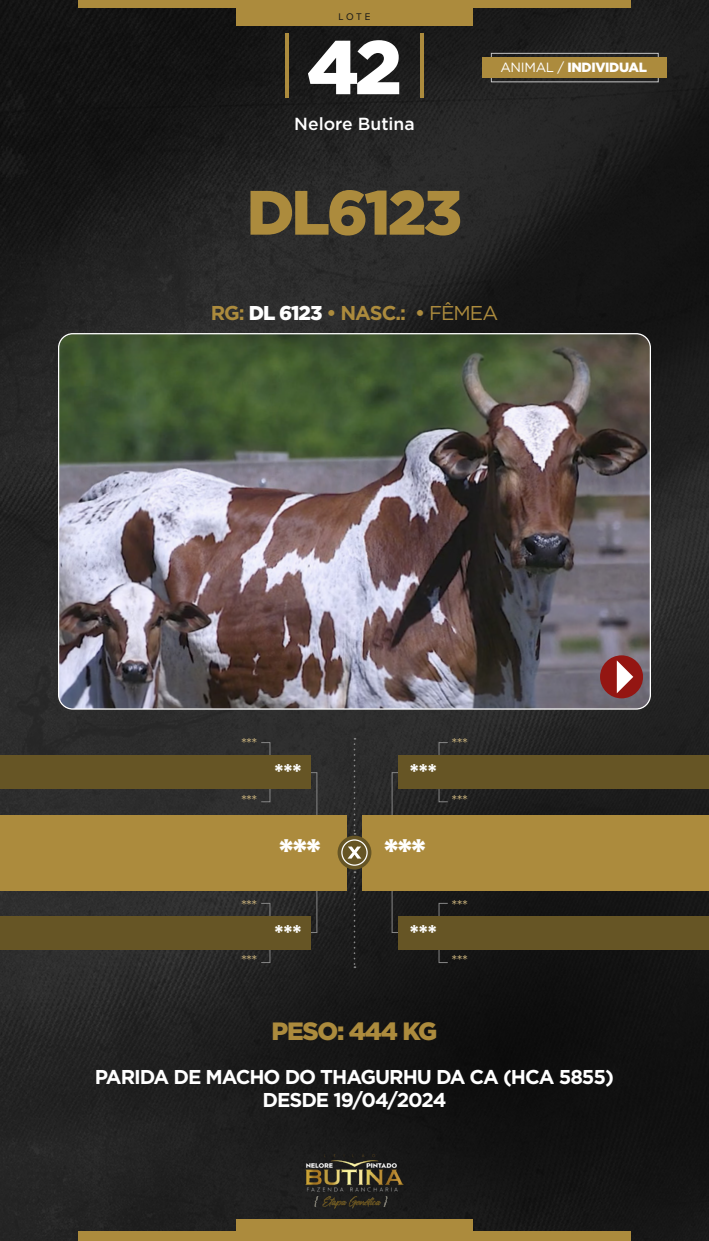
<style>
.page{position:relative;width:709px;height:1241px;background:#fff}
.page>*{position:absolute;margin:0;border:0;box-sizing:border-box;transform-origin:0 0}
.t1{font:900 75.88px "Gotham";color:#fff}
.t2{font:900 62.5px "Gotham";letter-spacing:-.05em;color:#ac8b3d}
.t3{font:900 32.5px "Gotham";color:#fff}
.t4{font:900 25px "Gotham";letter-spacing:-.05em;color:#ac8b3d}
.t5{font:900 21.25px "Gotham";color:#fff}
.t6{font:700 20px/23.2px "Gotham";letter-spacing:-.05em;color:#fff;text-align:center}
.t7{font:700 20px "Gotham";letter-spacing:-.05em;color:#ac8b3d}
.t8{font:500 17.5px "Gotham";color:#fff}
.t9{font:16.25px "Proxima Nova Cond";color:#c8b17c}
.t10{font:900 13.38px "Gotham";letter-spacing:-.025em;color:#fff}
.t11{font:10px "Proxima Nova";color:#171717}
.s1{font-weight:400}
.s2{font-weight:900;color:#fff}
</style>
<div class="page">
<img style="left:0;top:0;width:709px;height:1240px">
<svg style="left:78px;top:0;width:553px;height:26px;background:#705c2d"></svg>
<svg style="left:78px;top:1218px;width:553px;height:22px;background:#796331"></svg>
<svg style="left:482px;top:53px;width:185px;height:29px;background:#8d753d"></svg>
<svg style="left:0;top:737px;width:709px;height:230px;background:#61522c"></svg>
<svg style="left:285px;top:34px;width:4px;height:64px"></svg>
<svg style="left:420px;top:34px;width:4px;height:64px"></svg>
<img style="left:287px;top:1141px;width:135px;height:78px">
<img style="left:59px;top:333px;width:591px;height:376px">
<div style="left:600px;top:655px;width:43px;height:43px;background:#941612;border-radius:50%"></div>
<svg style="left:617px;top:660px;width:16px;height:33px"></svg>
<p class="t11" style="left:338px;top:11px;width:33px">LOTE</p>
<h1 class="t1" style="left:307px;top:23px;width:97px">42</h1>
<p class="t8" style="left:294px;top:114px;width:122px">Nelore Butina</p>
<h2 class="t2" style="left:247px;top:176px;width:217px">DL6123</h2>
<p class="t10" style="left:500px;top:59px;width:148px"><span class="s1">ANIMAL /</span> INDIVIDUAL</p>
<p class="t7" style="left:211px;top:301px;width:289px">RG: <span class="s2">DL 6123</span> • NASC.: • <span class="s1">FÊMEA</span></p>
<p class="t9" style="left:241px;top:734px;width:17px">***</p>
<p class="t9" style="left:241px;top:791px;width:17px">***</p>
<p class="t5" style="left:274px;top:758px;width:29px">***</p>
<p class="t5" style="left:410px;top:758px;width:29px">***</p>
<h3 class="t3" style="left:280px;top:831px;width:42px">***</h3>
<h3 class="t3" style="left:384px;top:831px;width:42px">***</h3>
<p class="t9" style="left:452px;top:734px;width:17px">***</p>
<p class="t9" style="left:452px;top:791px;width:17px">***</p>
<p class="t9" style="left:241px;top:896px;width:17px">***</p>
<p class="t9" style="left:241px;top:951px;width:17px">***</p>
<p class="t5" style="left:274px;top:920px;width:29px">***</p>
<p class="t5" style="left:410px;top:920px;width:29px">***</p>
<p class="t9" style="left:452px;top:896px;width:17px">***</p>
<p class="t9" style="left:452px;top:951px;width:17px">***</p>
<p class="t4" style="left:271px;top:1016px;width:167px">PESO: 444 KG</p>
<p class="t6" style="left:95px;top:1064px;width:520px">PARIDA DE MACHO DO THAGURHU DA CA (HCA 5855)<br>DESDE 19/04/2024</p>
</div>
